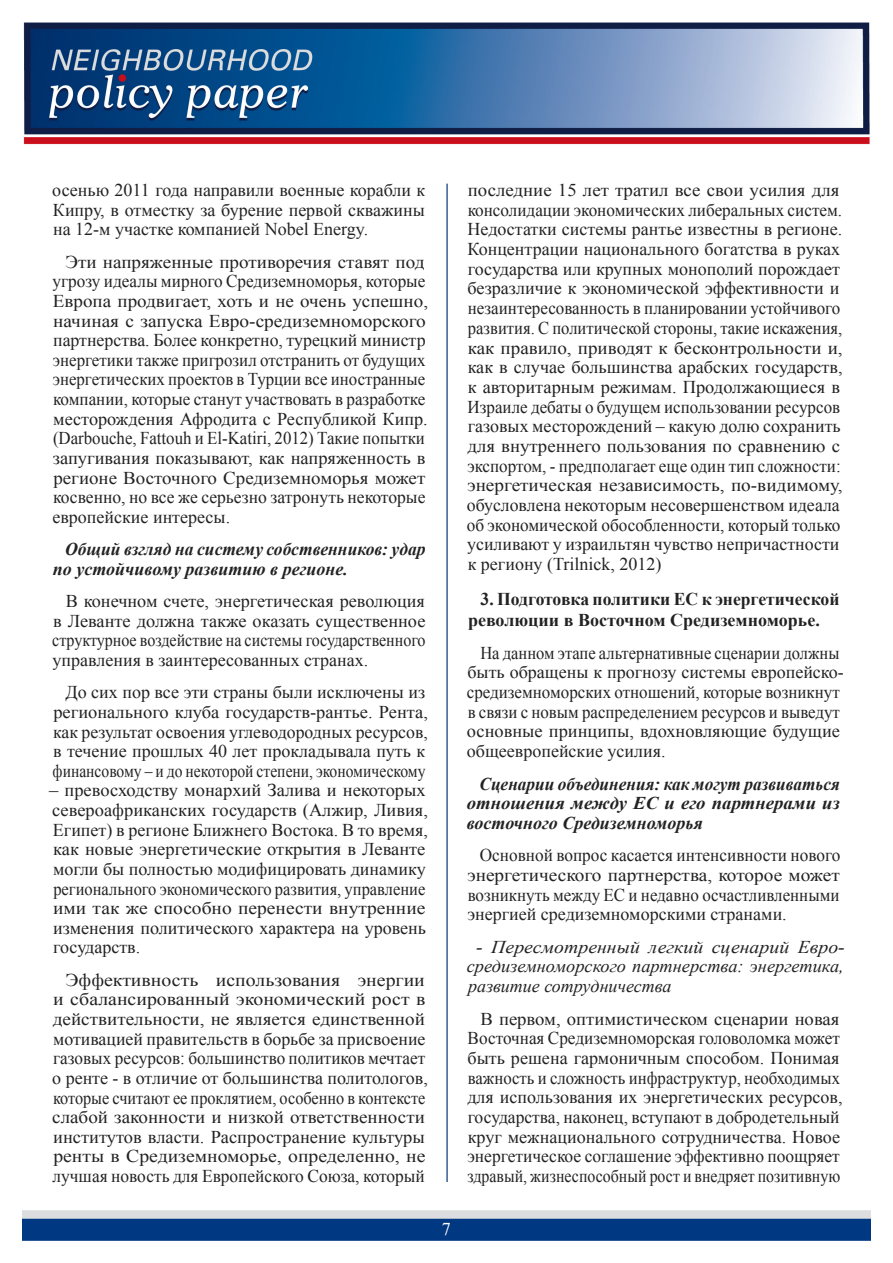
<style>
.page{position:relative;width:893px;height:1263px;background:#fff}
.page>*{position:absolute;margin:0;border:0;box-sizing:border-box;transform-origin:0 0}
.Gövde_Metin{font:18px/19.6px "Times New Roman";color:#222;text-align:justify}
.Gövde_Metin-2{font:18px/19.6px "Times New Roman";color:#222;scale:1.05 1}
.Gövde_Metin-3{font:18px/19.6px "Times New Roman";color:#222;scale:1.06 1}
.Gövde_Metin-4{font:18px/19.6px "Times New Roman";color:#222;text-align:center;scale:1.1 1}
.Gövde_Metin-5{font:18px/19.6px "Times New Roman";color:#222;text-align:center;scale:1.04 1}
.Gövde_Metin-6{font:18px/19.6px "Times New Roman";color:#222;scale:.92 1}
.Gövde_Metin-7{font:18px/19.6px "Times New Roman";color:#222;text-align:justify;scale:.96 1}
.Gövde_Metin-8{font:italic 18px/19.6px "Times New Roman";color:#222;text-align:justify;scale:1.1 1}
.Gövde_başlık_3_itali{font:italic 700 18px/19.6px "Times New Roman";color:#222;text-align:justify;scale:.96 1}
.Gövde_Başlık{font:700 18px/21.8px "Times New Roman";color:#222}
.Gövde_başlık_3_itali-2{font:italic 700 18px/19.6px "Times New Roman";color:#222}
.t1{font:18px "Times New Roman";color:#fff}
</style>
<div class="page">
<img style="left:22px;top:1210px;width:849px;height:31px">
<img style="left:24px;top:22px;width:846px;height:122px">
<hr style="left:446px;top:184px;width:2px;height:998px;background:#365f91">
<p class="Gövde_Metin" style="left:52px;top:180px;width:374px">осенью 2011 года направили военные корабли к Кипру, в отместку за бурение первой скважины на 12-м участке компанией Nobel Energy.</p>
<p class="Gövde_Metin-3" style="left:52px;top:252px;width:356px;text-indent:13px">Эти напряженные противоречия ставят под угрозу идеалы мирного Средиземноморья, которые Европа продвигает, хоть и не очень успешно, начиная с запуска Евро-средиземноморского партнерства. Более конкретно, турецкий министр энергетики также пригрозил отстранить от будущих энергетических проектов в Турции все иностранные компании, которые станут участвовать в разработке месторождения Афродита с Республикой Кипр. (Darbouche, Fattouh и El-Katiri, 2012) Такие попытки запугивания показывают, как напряженность в регионе Восточного Средиземноморья может косвенно, но все же серьезно затронуть некоторые европейские интересы.</p>
<p class="Gövde_başlık_3_itali-2" style="left:53px;top:539px;width:374px;text-indent:12px">Общий взгляд на систему собственников: удар по устойчивому развитию в регионе.</p>
<p class="Gövde_Metin" style="left:52px;top:591px;width:375px;text-indent:14px">В конечном счете, энергетическая революция в Леванте должна также оказать существенное структурное воздействие на системы государственного управления в заинтересованных странах.</p>
<p class="Gövde_Metin" style="left:53px;top:682px;width:377px;text-align:center">До сих пор все эти страны были исключены из регионального клуба государств-рантье. Рента, как результат освоения углеводородных ресурсов, в течение прошлых 40 лет прокладывала путь к финансовому – и до некоторой степени, экономическому</p>
<p class="Gövde_Metin" style="left:49px;top:780px;width:380px;text-align:left">– превосходству монархий Залива и некоторых североафриканских государств (Алжир, Ливия, Египет) в регионе Ближнего Востока. В то время, как новые энергетические открытия в Леванте могли бы полностью модифицировать динамику регионального экономического развития, управление ими так же способно перенести внутренние изменения политического характера на уровень государств.</p>
<p class="Gövde_Metin-4" style="left:52px;top:970px;width:343px">Эффективность использования энергии<br>и сбалансированный экономический рост в действительности, не является единственной мотивацией правительств в борьбе за присвоение газовых ресурсов: большинство политиков мечтает о ренте - в отличие от большинства политологов, которые считают ее проклятием, особенно в контексте слабой законности и низкой ответственности институтов власти. Распространение культуры ренты в Средиземноморье, определенно, не лучшая новость для Европейского Союза, который</p>
<p class="t1" style="left:442px;top:1217px;width:10px">7</p>
<p class="Gövde_Metin-2" style="left:467px;top:180px;width:359px">последние 15 лет тратил все свои усилия для консолидации экономических либеральных систем.<br>Недостатки системы рантье известны в регионе.<br>Концентрации национального богатства в руках государства или крупных монополий порождает безразличие к экономической эффективности и незаинтересованность в планировании устойчивого развития. С политической стороны, такие искажения, как правило, приводят к бесконтрольности и, как в случае большинства арабских государств, к авторитарным режимам. Продолжающиеся в Израиле дебаты о будущем использовании ресурсов газовых месторождений – какую долю сохранить для внутреннего пользования по сравнению с экспортом, - предполагает еще один тип сложности: энергетическая независимость, по-видимому, обусловлена некоторым несовершенством идеала об экономической обособленности, который только усиливают у израильтян чувство непричастности к региону (Trilnick, 2012)</p>
<p class="Gövde_Başlık" style="left:468px;top:587px;width:373px;text-indent:13px">3. Подготовка политики ЕС к энергетической революции в Восточном Средиземноморье.</p>
<p class="Gövde_Metin-6" style="left:467px;top:643px;width:411px;text-indent:14px">На данном этапе альтернативные сценарии должны быть обращены к прогнозу системы европейско&shy;средиземноморских отношений, которые возникнут в связи с новым распределением ресурсов и выведут основные принципы, вдохновляющие будущие общеевропейские усилия.</p>
<p class="Gövde_başlık_3_itali" style="left:467px;top:773px;width:390px;text-indent:13px">Сценарии объединения: как могут развиваться отношения между ЕС и его партнерами из восточного Средиземноморья</p>
<p class="Gövde_Metin-7" style="left:467px;top:845px;width:390px;text-indent:12px">Основной вопрос касается интенсивности нового энергетического партнерства, которое может возникнуть между ЕС и недавно осчастливленными энергией средиземноморскими странами.</p>
<p class="Gövde_Metin-8" style="left:467px;top:936px;width:345px;text-indent:9px">- Пересмотренный легкий сценарий Евро&shy;средиземноморского партнерства: энергетика, развитие сотрудничества</p>
<p class="Gövde_Metin-5" style="left:467px;top:1008px;width:362px">В первом, оптимистическом сценарии новая Восточная Средиземноморская головоломка может быть решена гармоничным способом. Понимая важность и сложность инфраструктур, необходимых для использования их энергетических ресурсов, государства, наконец, вступают в добродетельный круг межнационального сотрудничества. Новое энергетическое соглашение эффективно поощряет здравый, жизнеспособный рост и внедряет позитивную</p>
</div>
